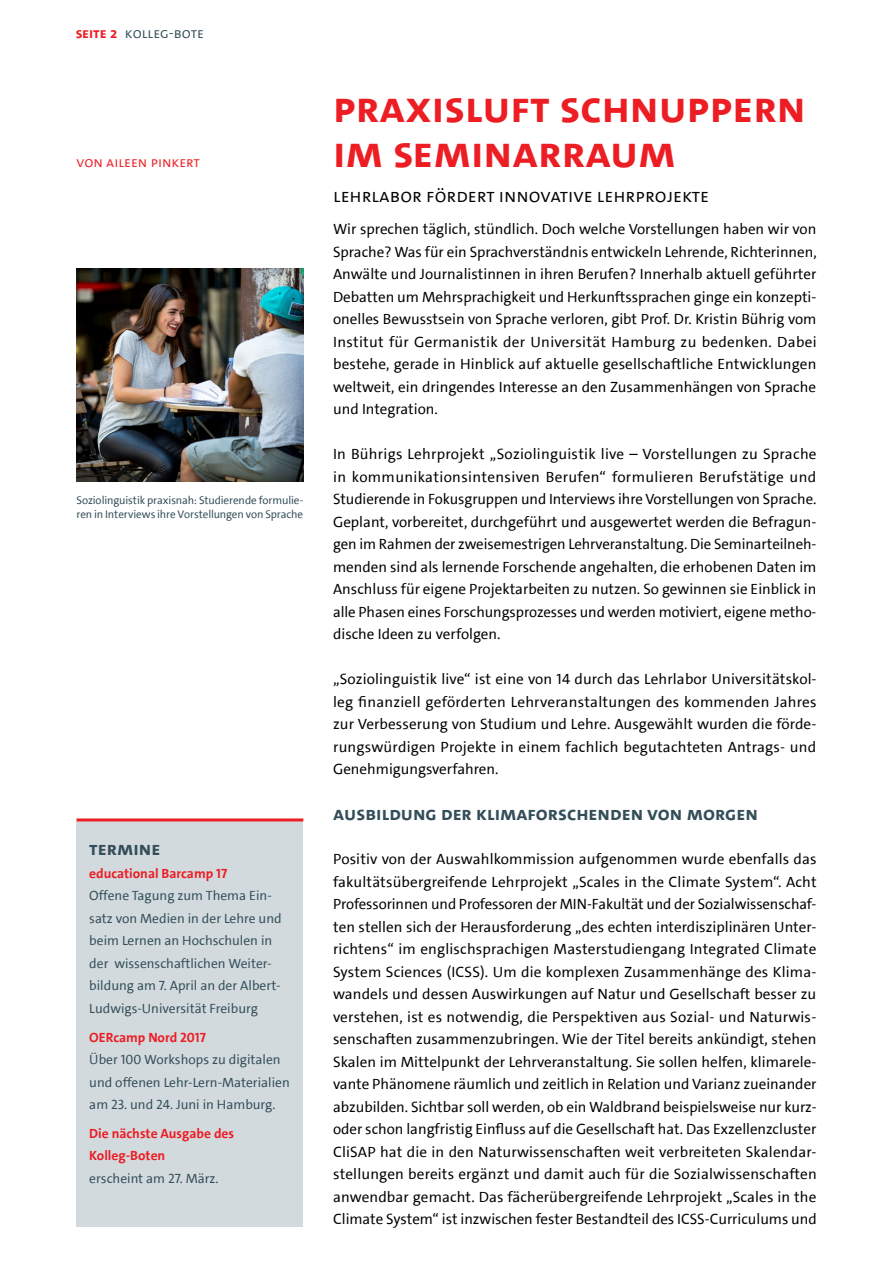
<style>
.page{position:relative;width:893px;height:1263px;background:#fff}
.page>*{position:absolute;margin:0;border:0;box-sizing:border-box;transform-origin:0 0}
.t1{font:45px/45px "The Sans UHH Bold Caps";color:#ed1d24}
.t2{font:19.5px "The Sans UHH Bold Caps";color:#334e59}
.t3{font:19.5px "The Sans UHH Semi Light Caps";color:#000}
.t4{font:15px/22.5px "The Sans UHH";color:#000;text-align:justify}
.t5{font:15px "The Sans UHH Semi Light Caps";color:#334e59}
.t6{font:15px "The Sans UHH Semi Light Caps";color:#ed1d24}
.t7{font:13.5px/22.5px "The Sans UHH";color:#334e59}
.t8{font:700 13.5px/22.5px "The Sans UHH";color:#ed1d24}
.t9{font:11.25px/14.2px "The Sans UHH";letter-spacing:-.005em;color:#334e59}
.s1{font-family:"The Sans UHH Bold Caps";color:#ed1d24}
</style>
<div class="page">
<img style="left:77px;top:269px;width:226px;height:213px">
<div style="left:77px;top:821px;width:226px;height:406px;background:#d2dade"></div>
<hr style="left:77px;top:818px;width:226px;height:3px;background:#ed1d24">
<p class="t5" style="left:76px;top:24px;width:130px"><span class="s1">Seite 2</span> Kolleg-Bote</p>
<p class="t6" style="left:77px;top:152px;width:125px">von aileen pinkert</p>
<p class="t9" style="left:77px;top:493px;width:228px">Soziolinguistik praxisnah: Studierende formulie&shy;ren in Interviews ihre Vorstellungen von Sprache</p>
<h2 class="t2" style="left:89px;top:836px;width:73px">Termine</h2>
<p class="t8" style="left:89px;top:862px;width:139px">educational Barcamp 17</p>
<p class="t7" style="left:89px;top:884px;width:194px">Offene Tagung zum Thema Ein&shy;satz von Medien in der Lehre und beim Lernen an Hochschulen in der wissenschaftlichen Weiter&shy;bildung am 7. April an der Albert-<br>Ludwigs-Universität Freiburg</p>
<p class="t8" style="left:89px;top:1026px;width:118px">OERcamp Nord 2017</p>
<p class="t7" style="left:89px;top:1048px;width:202px">Über 100 Workshops zu digitalen und offenen Lehr-Lern-Materialien am 23. und 24. Juni in Hamburg.</p>
<p class="t8" style="left:89px;top:1122px;width:146px">Die nächste Ausgabe des<br>Kolleg-Boten</p>
<p class="t7" style="left:89px;top:1167px;width:131px">erscheint am 27. März.</p>
<h1 class="t1" style="left:333px;top:84px;width:474px">Praxisluft schnuppern im Seminarraum</h1>
<h2 class="t3" style="left:333px;top:183px;width:378px">Lehrlabor fördert innovative Lehrprojekte</h2>
<p class="t4" style="left:333px;top:218px;width:485px">Wir sprechen täglich, stündlich. Doch welche Vorstellungen haben wir von Sprache? Was für ein Sprachverständnis entwickeln Lehrende, Richterinnen, Anwälte und Journalistinnen in ihren Berufen? Innerhalb aktuell geführter Debatten um Mehrsprachigkeit und Herkunftssprachen ginge ein konzepti&shy;onelles Bewusstsein von Sprache verloren, gibt Prof. Dr. Kristin Bührig vom Institut für Germanistik der Universität Hamburg zu bedenken. Dabei bestehe, gerade in Hinblick auf aktuelle gesellschaftliche Entwicklungen weltweit, ein dringendes Interesse an den Zusammenhängen von Sprache und Integration.</p>
<p class="t4" style="left:333px;top:443px;width:485px">In Bührigs Lehrprojekt „Soziolinguistik live – Vorstellungen zu Sprache in kommunikationsintensiven Berufen“ formulieren Berufstätige und Studierende in Fokusgruppen und Interviews ihre Vorstellungen von Sprache.<br>Geplant, vorbereitet, durchgeführt und ausgewertet werden die Befragun&shy;gen im Rahmen der zweisemestrigen Lehrveranstaltung. Die Seminarteilneh&shy;menden sind als lernende Forschende angehalten, die erhobenen Daten im Anschluss für eigene Projektarbeiten zu nutzen. So gewinnen sie Einblick in alle Phasen eines Forschungsprozesses und werden motiviert, eigene metho&shy;dische Ideen zu verfolgen.</p>
<p class="t4" style="left:333px;top:668px;width:485px">„Soziolinguistik live“ ist eine von 14 durch das Lehrlabor Universitätskol&shy;leg finanziell geförderten Lehrveranstaltungen des kommenden Jahres zur Verbesserung von Studium und Lehre. Ausgewählt wurden die förde&shy;rungswürdigen Projekte in einem fachlich begutachteten Antrags- und Genehmigungsverfahren.</p>
<h2 class="t2" style="left:333px;top:801px;width:426px">Ausbildung der Klimaforschenden von morgen</h2>
<p class="t4" style="left:333px;top:848px;width:485px">Positiv von der Auswahlkommission aufgenommen wurde ebenfalls das fakultätsübergreifende Lehrprojekt „Scales in the Climate System“. Acht Professorinnen und Professoren der MIN-Fakultät und der Sozialwissenschaf&shy;ten stellen sich der Herausforderung „des echten interdisziplinären Unter&shy;richtens“ im englischsprachigen Masterstudiengang Integrated Climate System Sciences (ICSS). Um die komplexen Zusammenhänge des Klima&shy;wandels und dessen Auswirkungen auf Natur und Gesellschaft besser zu verstehen, ist es notwendig, die Perspektiven aus Sozial- und Naturwis&shy;senschaften zusammenzubringen. Wie der Titel bereits ankündigt, stehen Skalen im Mittelpunkt der Lehrveranstaltung. Sie sollen helfen, klimarele&shy;vante Phänomene räumlich und zeitlich in Relation und Varianz zueinander abzubilden. Sichtbar soll werden, ob ein Waldbrand beispielsweise nur kurz&shy;oder schon langfristig Einfluss auf die Gesellschaft hat. Das Exzellenzcluster CliSAP hat die in den Naturwissenschaften weit verbreiteten Skalendar&shy;stellungen bereits ergänzt und damit auch für die Sozialwissenschaften anwendbar gemacht. Das fächerübergreifende Lehrprojekt „Scales in the Climate System“ ist inzwischen fester Bestandteil des ICSS-Curriculums und</p>
</div>
